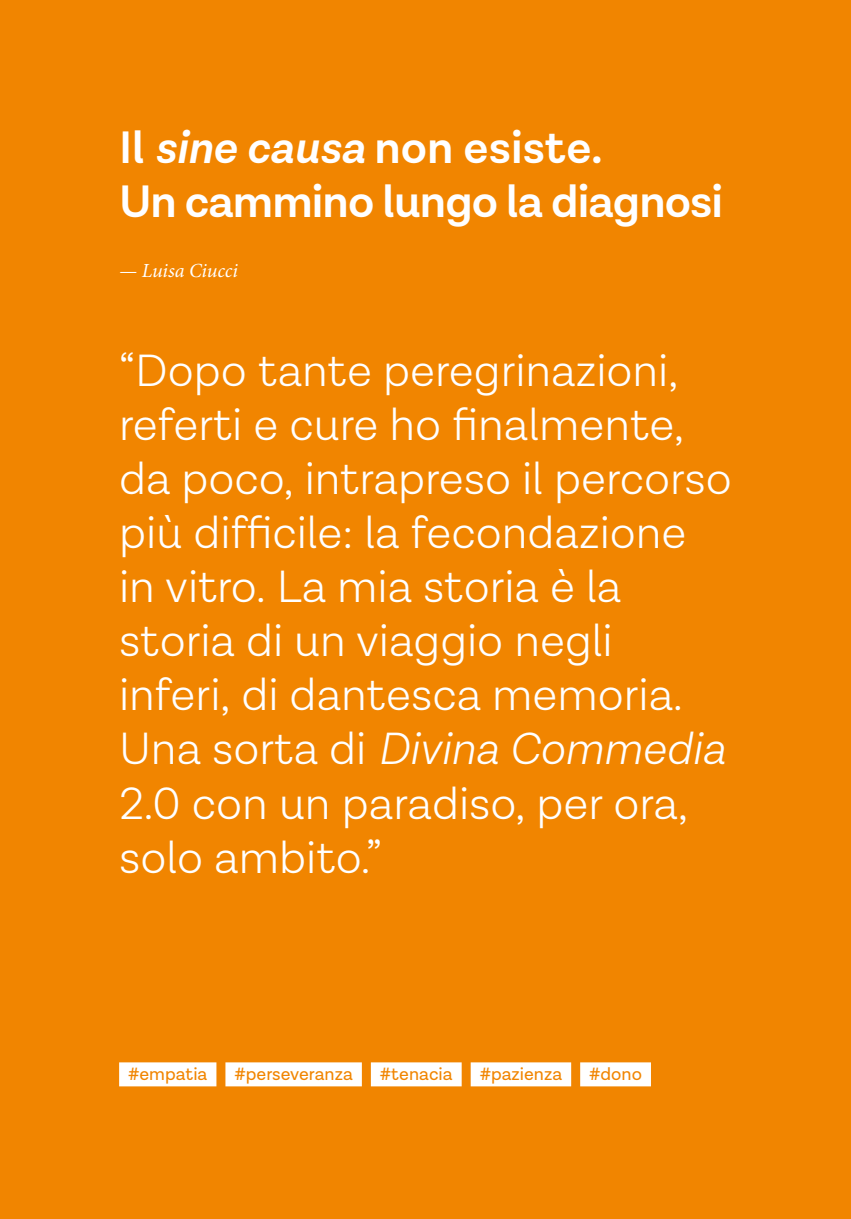
<style>
.page{position:relative;width:851px;height:1219px;background:#fff}
.page>*{position:absolute;margin:0;border:0;box-sizing:border-box;transform-origin:0 0}
.t1{font:300 46px/54px "Lota Grotesque Alt 2";color:#fff}
.t2{font:600 46px/54px "Lota Grotesque Alt 2";letter-spacing:-.02em;color:#fff}
.t3{font:italic 20px "Minion Pro";letter-spacing:-.005em;color:#fff}
.t4{font:18px "Lota Grotesque Alt 2";color:#f18500}
.s1{font-style:italic}
</style>
<div class="page">
<div style="left:0;top:0;width:850px;height:1219px;background:#f18500"></div>
<div style="left:119px;top:1062px;width:97px;height:24px;background:#fff"></div>
<div style="left:225px;top:1062px;width:137px;height:24px;background:#fff"></div>
<div style="left:371px;top:1062px;width:90px;height:24px;background:#fff"></div>
<div style="left:470px;top:1062px;width:101px;height:24px;background:#fff"></div>
<div style="left:580px;top:1062px;width:71px;height:24px;background:#fff"></div>
<p class="t2" style="left:119px;top:122px;width:605px">Il <span class="s1">sine causa</span> non esiste.<br>Un cammino lungo la diagnosi</p>
<p class="t3" style="left:119px;top:259px;width:120px">— Luisa Ciucci</p>
<p class="t1" style="left:119px;top:345px;width:614px">“Dopo tante peregrinazioni, referti e cure ho finalmente, da poco, intrapreso il percorso più difficile: la fecondazione in vitro. La mia storia è la storia di un viaggio negli inferi, di dantesca memoria.<br>Una sorta di <span class="s1">Divina Commedia<br></span>2.0 con un paradiso, per ora, solo ambito.”</p>
<p class="t4" style="left:128px;top:1064px;width:81px">#empatia</p>
<p class="t4" style="left:234px;top:1064px;width:120px">#perseveranza</p>
<p class="t4" style="left:380px;top:1064px;width:74px">#tenacia</p>
<p class="t4" style="left:479px;top:1064px;width:84px">#pazienza</p>
<p class="t4" style="left:589px;top:1064px;width:54px">#dono</p>
</div>
